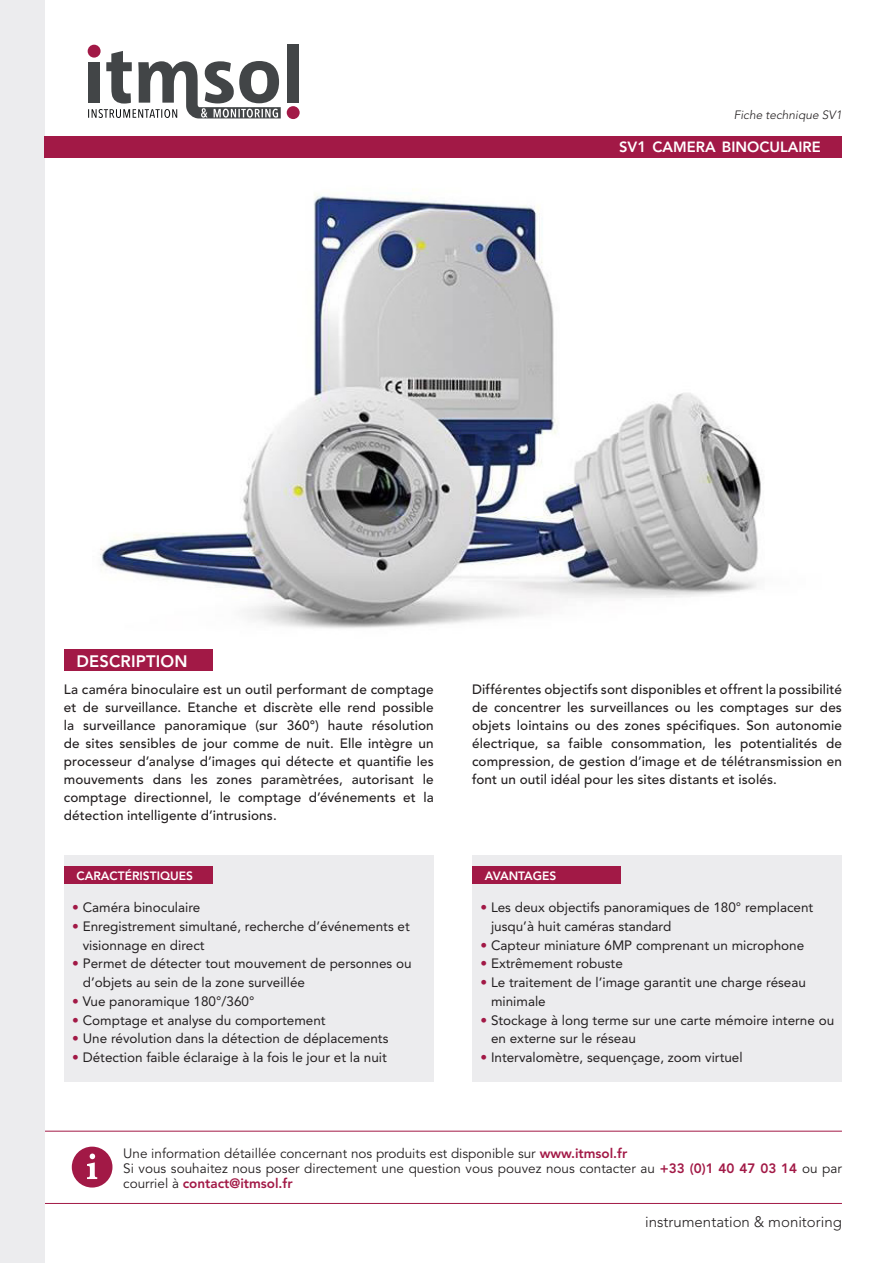
<style>
.page{position:relative;width:893px;height:1263px;background:#fff}
.page>*{position:absolute;margin:0;border:0;box-sizing:border-box;transform-origin:0 0}
.t1{font:800 16.5px "Avenir LT Std";letter-spacing:.01em;color:#fff}
.t2{font:300 15px "Avenir LT Std";color:#231f20}
.t3{font:800 14.7px "Avenir LT Std";color:#fff}
.t4{font:500 13.5px/18px "Avenir LT Std";letter-spacing:.01em;color:#231f20;text-align:justify}
.Titles{font:13.5px/18.8px "Avenir LT Std";color:#231f20}
.t5{font:13.5px/15px "Avenir LT Std";color:#231f20}
.t6{font:800 12px "Avenir LT Std";color:#fff}
.t7{font:italic 300 12px "Avenir LT Std";color:#231f20}
.s1{font-size:15px}
.s2{color:#a21946}
.s3{font-weight:800;color:#a21946}
</style>
<div class="page">
<img style="left:100px;top:189px;width:661px;height:440px">
<hr style="left:45px;top:1131px;width:797px;height:1px;background:#a21946">
<div style="left:287px;top:44px;width:12px;height:58px;background:#424547"></div>
<svg style="left:88px;top:51px;width:193px;height:67px"></svg>
<div style="left:88px;top:45px;width:13px;height:13px;background:#a21946;border-radius:50%"></div>
<div style="left:287px;top:106px;width:13px;height:13px;background:#a21946;border-radius:50%"></div>
<div style="left:72px;top:1146px;width:40px;height:41px;background:#a21946;border-radius:50%"></div>
<svg style="left:87px;top:1153px;width:10px;height:26px"></svg>
<hr style="left:45px;top:1203px;width:797px;height:1px;background:#a21946">
<div style="left:0;top:0;width:45px;height:1263px;background:#ececee"></div>
<div style="left:64px;top:855px;width:370px;height:226px;background:#ececee"></div>
<div style="left:472px;top:855px;width:370px;height:226px;background:#ececee"></div>
<div style="left:45px;top:136px;width:797px;height:22px;background:#a21946"></div>
<div style="left:64px;top:650px;width:149px;height:21px;background:#a21946"></div>
<div style="left:64px;top:866px;width:149px;height:17px;background:#a21946"></div>
<div style="left:472px;top:866px;width:149px;height:17px;background:#a21946"></div>
<p class="t7" style="left:734px;top:108px;width:110px">Fiche technique SV1</p>
<p class="t1" style="left:77px;top:651px;width:113px">DESCRIPTION</p>
<p class="t3" style="left:619px;top:138px;width:203px">SV<span class="s1">1</span> CAMERA BINOCULAIRE</p>
<p class="t4" style="left:64px;top:680px;width:371px">La caméra binoculaire est un outil performant de comptage et de surveillance. Etanche et discrète elle rend possible la surveillance panoramique (sur 360°) haute résolution de sites sensibles de jour comme de nuit. Elle intègre un processeur d’analyse d’images qui détecte et quantifie les mouvements dans les zones paramètrées, autorisant le comptage directionnel, le comptage d’événements et la détection intelligente d’intrusions.</p>
<p class="t4" style="left:472px;top:680px;width:371px">Différentes objectifs sont disponibles et offrent la possibilité de concentrer les surveillances ou les comptages sur des objets lointains ou des zones spécifiques. Son autonomie électrique, sa faible consommation, les potentialités de compression, de gestion d’image et de télétransmission en font un outil idéal pour les sites distants et isolés.</p>
<p class="t6" style="left:77px;top:868px;width:118px">CARACTÉRISTIQUES</p>
<p class="t6" style="left:485px;top:868px;width:73px">AVANTAGES</p>
<p class="Titles" style="left:72px;top:898px;width:130px"><span class="s2">•</span> Caméra binoculaire</p>
<p class="Titles" style="left:83px;top:917px;width:328px;text-indent:-11px"><span class="s2">•</span> Enregistrement simultané, recherche d’événements et visionnage en direct</p>
<p class="Titles" style="left:83px;top:954px;width:330px;text-indent:-11px"><span class="s2">•</span> Permet de détecter tout mouvement de personnes ou d’objets au sein de la zone surveillée</p>
<p class="Titles" style="left:72px;top:992px;width:184px"><span class="s2">•</span> Vue panoramique 180°/360°</p>
<p class="Titles" style="left:72px;top:1011px;width:255px"><span class="s2">•</span> Comptage et analyse du comportement</p>
<p class="Titles" style="left:72px;top:1029px;width:318px"><span class="s2">•</span> Une révolution dans la détection de déplacements</p>
<p class="Titles" style="left:72px;top:1048px;width:316px"><span class="s2">•</span> Détection faible éclaraige à la fois le jour et la nuit</p>
<p class="Titles" style="left:491px;top:898px;width:324px;text-indent:-11px"><span class="s2">•</span> Les deux objectifs panoramiques de 180° remplacent jusqu’à huit caméras standard</p>
<p class="Titles" style="left:480px;top:936px;width:325px"><span class="s2">•</span> Capteur miniature 6MP comprenant un microphone</p>
<p class="Titles" style="left:480px;top:954px;width:144px"><span class="s2">•</span> Extrêmement robuste</p>
<p class="Titles" style="left:491px;top:973px;width:316px;text-indent:-11px"><span class="s2">•</span> Le traitement de l’image garantit une charge réseau minimale</p>
<p class="Titles" style="left:491px;top:1011px;width:345px;text-indent:-11px"><span class="s2">•</span> Stockage à long terme sur une carte mémoire interne ou en externe sur le réseau</p>
<p class="Titles" style="left:480px;top:1048px;width:264px"><span class="s2">•</span> Intervalomètre, sequençage, zoom virtuel</p>
<p class="t5" style="left:123px;top:1146px;width:505px">Une information détaillée concernant nos produits est disponible sur <span class="s3">www.itmsol.fr</span></p>
<p class="t5" style="left:123px;top:1161px;width:720px">Si vous souhaitez nous poser directement une question vous pouvez nous contacter au <span class="s3">+33 (0)1 40 47 03 14</span> ou par courriel à <span class="s3">contact@itmsol.fr</span></p>
<p class="t2" style="left:645px;top:1213px;width:198px">instrumentation &amp; monitoring</p>
</div>
